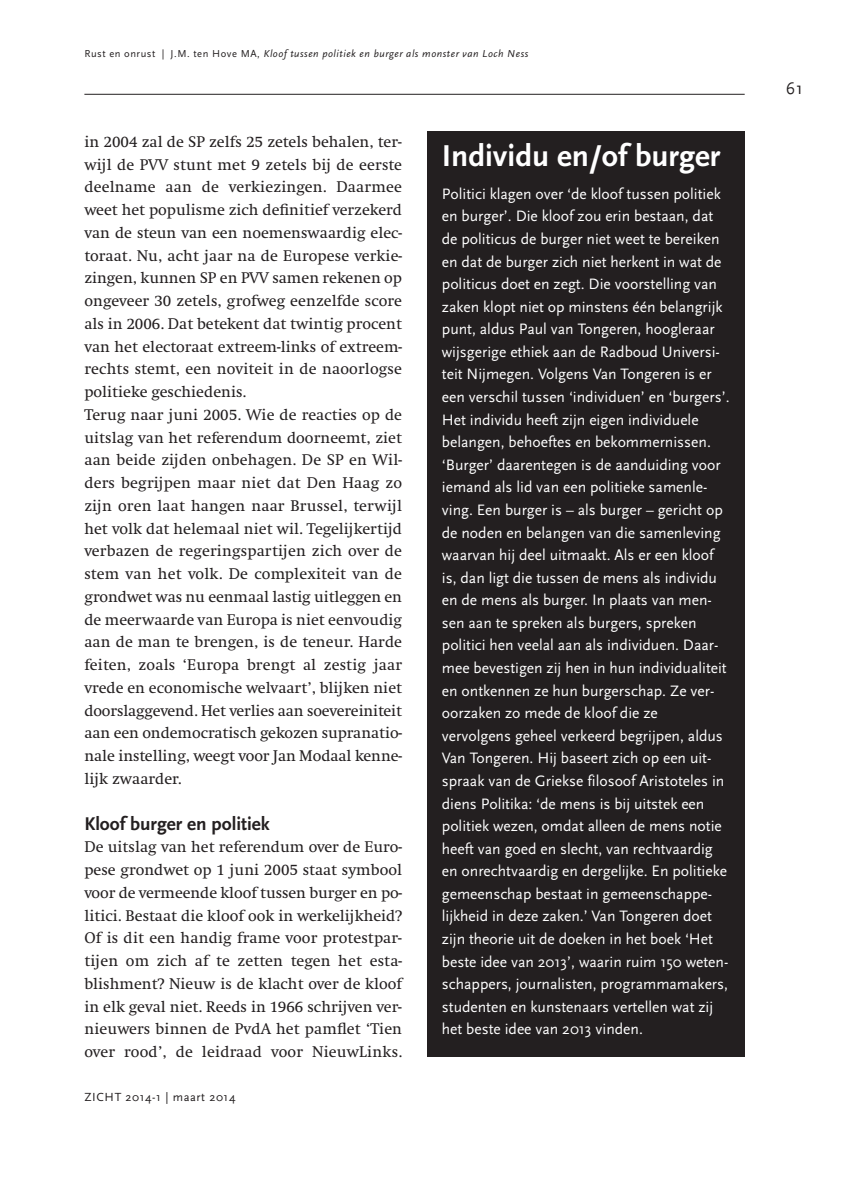
<style>
.page{position:relative;width:844px;height:1191px;background:#fff}
.page>*{position:absolute;margin:0;border:0;box-sizing:border-box;transform-origin:0 0}
.t1{font:700 31.5px "Scala Sans";color:#fff}
.t2{font:700 19.25px "Scala Sans";color:#231f20}
.t3{font:17.5px "Scala Sans";color:#231f20}
.t4{font:15.75px/22.8px "Swift LT Pro";color:#231f20}
.t5{font:15.75px/22.6px "Scala Sans";color:#fff}
.t6{font:12.25px "Scala Sans";letter-spacing:.05em;color:#231f20}
.t7{font:italic 10.5px "Scala Sans";letter-spacing:.05em;color:#231f20}
.s1{font-style:normal}
</style>
<div class="page">
<hr style="left:84px;top:94px;width:660px;height:1px;background:#231f20">
<div style="left:427px;top:131px;width:317px;height:926px;background:#231f20"></div>
<p class="t7" style="left:84px;top:50px;width:445px"><span class="s1">Rust en onrust | J.M. ten Hove MA,</span> Kloof tussen politiek en burger als monster van Loch Ness</p>
<p class="t4" style="left:84px;top:132px;width:319px">in 2004 zal de SP zelfs 25 zetels behalen, ter&shy;wĳl de PVV stunt met 9 zetels bĳ de eerste deelname aan de verkiezingen. Daarmee weet het populisme zich definitief verzekerd van de steun van een noemenswaardig elec&shy;toraat. Nu, acht jaar na de Europese verkie&shy;zingen, kunnen SP en PVV samen rekenen op ongeveer 30 zetels, grofweg eenzelfde score als in 2006. Dat betekent dat twintig procent van het electoraat extreem-links of extreem&shy;rechts stemt, een noviteit in de naoorlogse politieke geschiedenis.<br>Terug naar juni 2005. Wie de reacties op de uitslag van het referendum doorneemt, ziet aan beide zĳden onbehagen. De SP en Wil&shy;ders begrĳpen maar niet dat Den Haag zo zĳn oren laat hangen naar Brussel, terwĳl het volk dat helemaal niet wil. Tegelĳkertĳd verbazen de regeringspartĳen zich over de stem van het volk. De complexiteit van de grondwet was nu eenmaal lastig uitleggen en de meerwaarde van Europa is niet eenvoudig aan de man te brengen, is de teneur. Harde feiten, zoals ‘Europa brengt al zestig jaar vrede en economische welvaart’, blĳken niet doorslaggevend. Het verlies aan soevereiniteit aan een ondemocratisch gekozen supranatio&shy;nale instelling, weegt voor Jan Modaal kenne&shy;lĳk zwaarder.</p>
<p class="t2" style="left:84px;top:816px;width:187px">Kloof burger en politiek</p>
<p class="t4" style="left:84px;top:837px;width:319px;text-align:justify">De uitslag van het referendum over de Euro&shy;pese grondwet op 1 juni 2005 staat symbool voor de vermeende kloof tussen burger en po&shy;litici. Bestaat die kloof ook in werkelĳkheid?<br>Of is dit een handig frame voor protestpar&shy;tĳen om zich af te zetten tegen het esta&shy;blishment? Nieuw is de klacht over de kloof in elk geval niet. Reeds in 1966 schrĳven ver&shy;nieuwers binnen de PvdA het pamflet ‘Tien over rood’, de leidraad voor NieuwLinks.</p>
<p class="t6" style="left:84px;top:1092px;width:152px">ZICHT 2014-1 | maart 2014</p>
<h1 class="t1" style="left:441px;top:145px;width:280px">Individu en/of burger</h1>
<p class="t5" style="left:442px;top:184px;width:289px">Politici klagen over ‘de kloof tussen politiek en burger’. Die kloof zou erin bestaan, dat de politicus de burger niet weet te bereiken en dat de burger zich niet herkent in wat de politicus doet en zegt. Die voorstelling van zaken klopt niet op minstens één belangrijk punt, aldus Paul van Tongeren, hoogleraar wijsgerige ethiek aan de Radboud Universi&shy;teit Nijmegen. Volgens Van Tongeren is er een verschil tussen ‘individuen’ en ‘burgers’.<br>Het individu heeft zijn eigen individuele belangen, behoeftes en bekommernissen. ‘Burger’ daarentegen is de aanduiding voor iemand als lid van een politieke samenle&shy;ving. Een burger is – als burger – gericht op de noden en belangen van die samenleving waarvan hij deel uitmaakt. Als er een kloof is, dan ligt die tussen de mens als individu en de mens als burger. In plaats van men&shy;sen aan te spreken als burgers, spreken politici hen veelal aan als individuen. Daar&shy;mee bevestigen zij hen in hun individualiteit en ontkennen ze hun burgerschap. Ze ver&shy;oorzaken zo mede de kloof die ze vervolgens geheel verkeerd begrijpen, aldus Van Tongeren. Hij baseert zich op een uit&shy;spraak van de Griekse filosoof Aristoteles in diens Politika: ‘de mens is bij uitstek een politiek wezen, omdat alleen de mens notie heeft van goed en slecht, van rechtvaardig en onrechtvaardig en dergelijke. En politieke gemeenschap bestaat in gemeenschappe&shy;lijkheid in deze zaken.’ Van Tongeren doet zijn theorie uit de doeken in het boek ‘Het beste idee van 2013’, waarin ruim 150 weten&shy;schappers, journalisten, programmamakers, studenten en kunstenaars vertellen wat zij het beste idee van 2013 vinden.</p>
<p class="t3" style="left:785px;top:83px;width:19px">61</p>
</div>
